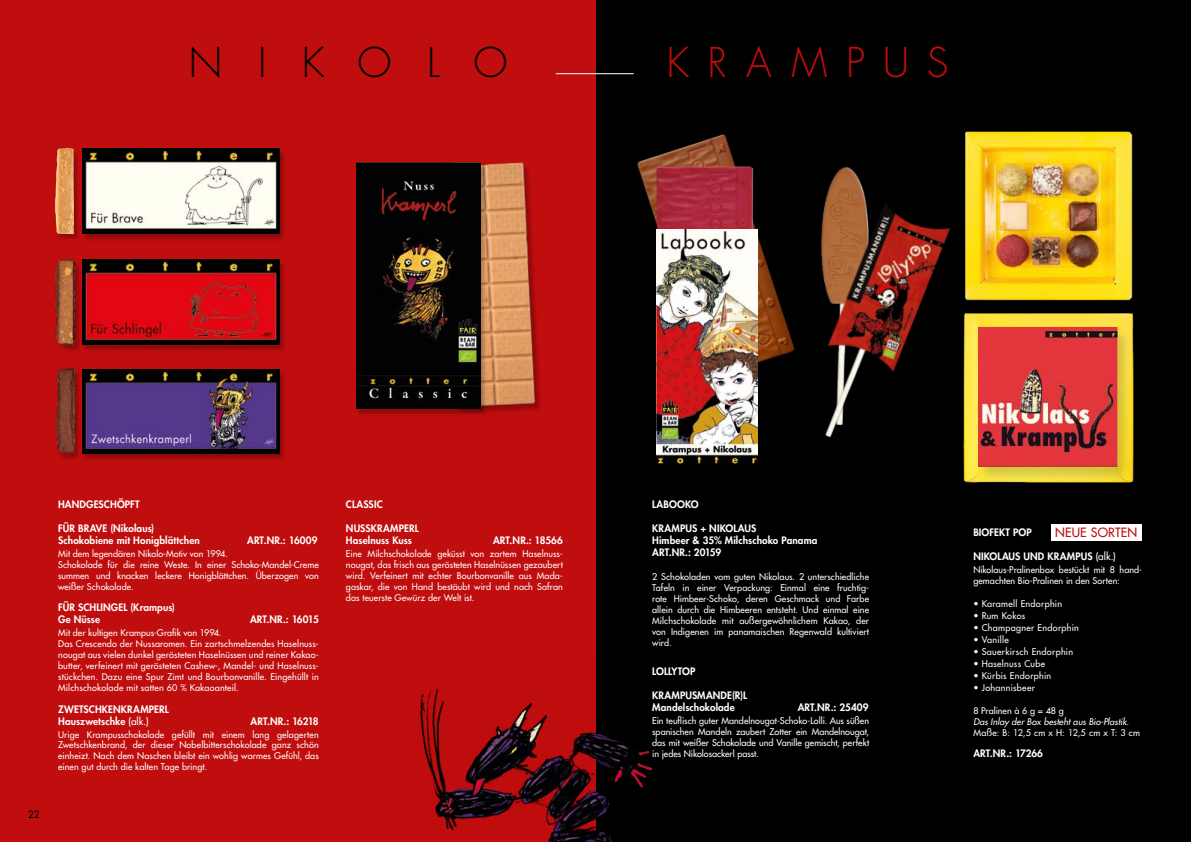
<style>
.page{position:relative;width:1191px;height:842px;background:#fff}
.page>*{position:absolute;margin:0;border:0;box-sizing:border-box;transform-origin:0 0}
.t1{font:300 40px "Futura Std";letter-spacing:.46em;color:#c00d0e}
.t2{font:300 40px "Futura Std";letter-spacing:.885em;color:#000}
.t3{font:500 12.5px "Futura Std";letter-spacing:.01em;color:#c00d0e}
.t4{font:800 10px/12px "Futura Std";letter-spacing:.01em;color:#fff}
.t5{font:800 10px "Futura Std";letter-spacing:-.04em;color:#fff}
.t6{font:500 10px "Futura Std";color:#000}
.t7{font:500 9px/11px "Futura Std";letter-spacing:.01em;color:#fff;text-align:justify}
.t8{font:500 9px "Futura Std";letter-spacing:.035em;color:#fff}
.t9{font:italic 500 9px "Futura Std";color:#fff}
.t10{font:500 9px "Futura Std";letter-spacing:.04em;color:#fff}
.t11{font:500 9px "Futura Std";letter-spacing:.03em;color:#fff}
.s1{font-weight:500}
</style>
<div class="page">
<div style="left:595px;top:0;width:596px;height:842px;background:#000"></div>
<div style="left:0;top:0;width:595px;height:842px;background:#c00d0e"></div>
<div style="left:1051px;top:524px;width:90px;height:16px;background:#fff"></div>
<img style="left:827px;top:167px;width:37px;height:26px">
<img style="left:821px;top:193px;width:129px;height:245px">
<img style="left:965px;top:131px;width:168px;height:170px">
<img style="left:963px;top:313px;width:171px;height:170px">
<div style="left:974px;top:326px;width:158px;height:159px;background:#000;opacity:.17"></div>
<img style="left:978px;top:327px;width:139px;height:139px">
<div style="left:82px;top:261px;width:204px;height:91px;background:#000;opacity:.25"></div>
<img style="left:82px;top:260px;width:197px;height:84px">
<div style="left:82px;top:371px;width:204px;height:90px;background:#000;opacity:.25"></div>
<img style="left:82px;top:369px;width:197px;height:85px">
<div style="left:82px;top:150px;width:204px;height:91px;background:#000;opacity:.25"></div>
<img style="left:82px;top:149px;width:197px;height:84px">
<img style="left:637px;top:134px;width:158px;height:229px">
<img style="left:653px;top:164px;width:100px;height:199px">
<img style="left:656px;top:229px;width:102px;height:236px">
<div style="left:444px;top:164px;width:98px;height:251px;background:#000;opacity:.25"></div>
<img style="left:444px;top:162px;width:95px;height:247px">
<div style="left:57px;top:261px;width:25px;height:92px;background:#000;opacity:.25"></div>
<img style="left:55px;top:258px;width:24px;height:88px">
<div style="left:55px;top:150px;width:26px;height:91px;background:#b60c0d"></div>
<img style="left:54px;top:148px;width:23px;height:91px">
<div style="left:57px;top:369px;width:25px;height:92px;background:#000;opacity:.25"></div>
<img style="left:56px;top:368px;width:26px;height:87px">
<img style="left:420px;top:660px;width:232px;height:182px">
<div style="left:356px;top:164px;width:131px;height:252px;background:#000;opacity:.25"></div>
<img style="left:356px;top:163px;width:124px;height:246px">
<hr style="left:556px;top:73px;width:78px;height:1px;background:#fff">
<h1 class="t2" style="left:189px;top:38px;width:320px">NIKOLO</h1>
<h1 class="t1" style="left:666px;top:38px;width:284px">KRAMPUS</h1>
<p class="t6" style="left:28px;top:808px;width:13px">22</p>
<p class="t4" style="left:58px;top:498px;width:83px">HANDGESCHÖPFT</p>
<p class="t4" style="left:58px;top:522px;width:143px">FÜR BRAVE (Nikolaus)<br>Schokobiene mit Honigblättchen</p>
<p class="t4" style="left:247px;top:534px;width:72px">ART.NR.: 16009</p>
<p class="t7" style="left:58px;top:548px;width:262px;text-align:left">Mit dem legendären Nikolo-Motiv von 1994.<br>Schokolade für die reine Weste. In einer Schoko-Mandel-Creme summen und knacken leckere Honigblättchen. Überzogen von weißer Schokolade.</p>
<p class="t4" style="left:58px;top:601px;width:118px">FÜR SCHLINGEL (Krampus)<br>Ge Nüsse</p>
<p class="t4" style="left:250px;top:613px;width:70px">ART.NR.: 16015</p>
<p class="t7" style="left:58px;top:627px;width:262px;text-align:left">Mit der kultigen Krampus-Grafik von 1994.<br>Das Crescendo der Nussaromen. Ein zartschmelzendes Haselnuss&shy;nougat aus vielen dunkel gerösteten Haselnüssen und reiner Kakao&shy;butter, verfeinert mit gerösteten Cashew-, Mandel- und Haselnuss&shy;stückchen. Dazu eine Spur Zimt und Bourbonvanille. Eingehüllt in Milchschokolade mit satten 60 % Kakaoanteil.</p>
<p class="t4" style="left:58px;top:703px;width:112px">ZWETSCHKENKRAMPERL<br>Hauszwetschke <span class="s1">(alk.)</span></p>
<p class="t5" style="left:251px;top:715px;width:70px">ART.NR.: 16218</p>
<p class="t7" style="left:58px;top:729px;width:262px">Urige Krampusschokolade gefüllt mit einem lang gelagerten Zwetschkenbrand, der dieser Nobelbitterschokolade ganz schön einheizt. Nach dem Naschen bleibt ein wohlig warmes Gefühl, das einen gut durch die kalten Tage bringt.</p>
<p class="t4" style="left:346px;top:498px;width:38px">CLASSIC</p>
<p class="t4" style="left:346px;top:522px;width:74px">NUSSKRAMPERL<br>Haselnuss Kuss</p>
<p class="t4" style="left:493px;top:534px;width:71px">ART.NR.: 18566</p>
<p class="t7" style="left:346px;top:548px;width:218px">Eine Milchschokolade geküsst von zartem Haselnuss&shy;nougat, das frisch aus gerösteten Haselnüssen gezaubert wird. Verfeinert mit echter Bourbonvanille aus Mada&shy;gaskar, die von Hand bestäubt wird und nach Safran das teuerste Gewürz der Welt ist.</p>
<p class="t4" style="left:652px;top:498px;width:48px">LABOOKO</p>
<p class="t4" style="left:652px;top:522px;width:167px">KRAMPUS + NIKOLAUS<br>Himbeer &amp; 35% Milchschoko Panama<br>ART.NR.: 20159</p>
<p class="t7" style="left:652px;top:571px;width:218px">2 Schokoladen vom guten Nikolaus. 2 unterschiedliche Tafeln in einer Verpackung: Einmal eine fruchtig&shy;rote Himbeer-Schoko, deren Geschmack und Farbe allein durch die Himbeeren entsteht. Und einmal eine Milchschokolade mit außergewöhnlichem Kakao, der von Indigenen im panamaischen Regenwald kultiviert wird.</p>
<p class="t4" style="left:652px;top:665px;width:45px">LOLLYTOP</p>
<p class="t4" style="left:652px;top:689px;width:96px">KRAMPUSMANDE(R)L<br>Mandelschokolade</p>
<p class="t4" style="left:797px;top:701px;width:72px">ART.NR.: 25409</p>
<p class="t7" style="left:652px;top:715px;width:218px">Ein teuflisch guter Mandelnougat-Schoko-Lolli. Aus süßen spanischen Mandeln zaubert Zotter ein Mandelnougat, das mit weißer Schokolade und Vanille gemischt, perfekt in jedes Nikolosackerl passt.</p>
<h2 class="t3" style="left:1055px;top:525px;width:83px">NEUE SORTEN</h2>
<p class="t4" style="left:973px;top:527px;width:60px">BIOFEKT POP</p>
<p class="t4" style="left:973px;top:551px;width:144px">NIKOLAUS UND KRAMPUS <span class="s1">(alk.)</span></p>
<p class="t7" style="left:973px;top:565px;width:170px">Nikolaus-Pralinenbox bestückt mit 8 hand&shy;gemachten Bio-Pralinen in den Sorten:</p>
<p class="t8" style="left:973px;top:598px;width:90px">• Karamell Endorphin</p>
<p class="t7" style="left:973px;top:611px;width:53px">• Rum Kokos</p>
<p class="t8" style="left:973px;top:622px;width:107px">• Champagner Endorphin</p>
<p class="t7" style="left:973px;top:635px;width:37px">• Vanille</p>
<p class="t8" style="left:973px;top:646px;width:101px">• Sauerkirsch Endorphin</p>
<p class="t11" style="left:973px;top:658px;width:73px">• Haselnuss Cube</p>
<p class="t7" style="left:973px;top:671px;width:79px">• Kürbis Endorphin</p>
<p class="t8" style="left:973px;top:682px;width:63px">• Johannisbeer</p>
<p class="t7" style="left:973px;top:706px;width:92px">8 Pralinen à 6 g = 48 g</p>
<p class="t9" style="left:973px;top:716px;width:157px">Das Inlay der Box besteht aus Bio-Plastik.</p>
<p class="t10" style="left:973px;top:727px;width:168px">Maße: B: 12,5 cm x H: 12,5 cm x T: 3 cm</p>
<p class="t4" style="left:973px;top:747px;width:71px">ART.NR.: 17266</p>
</div>
